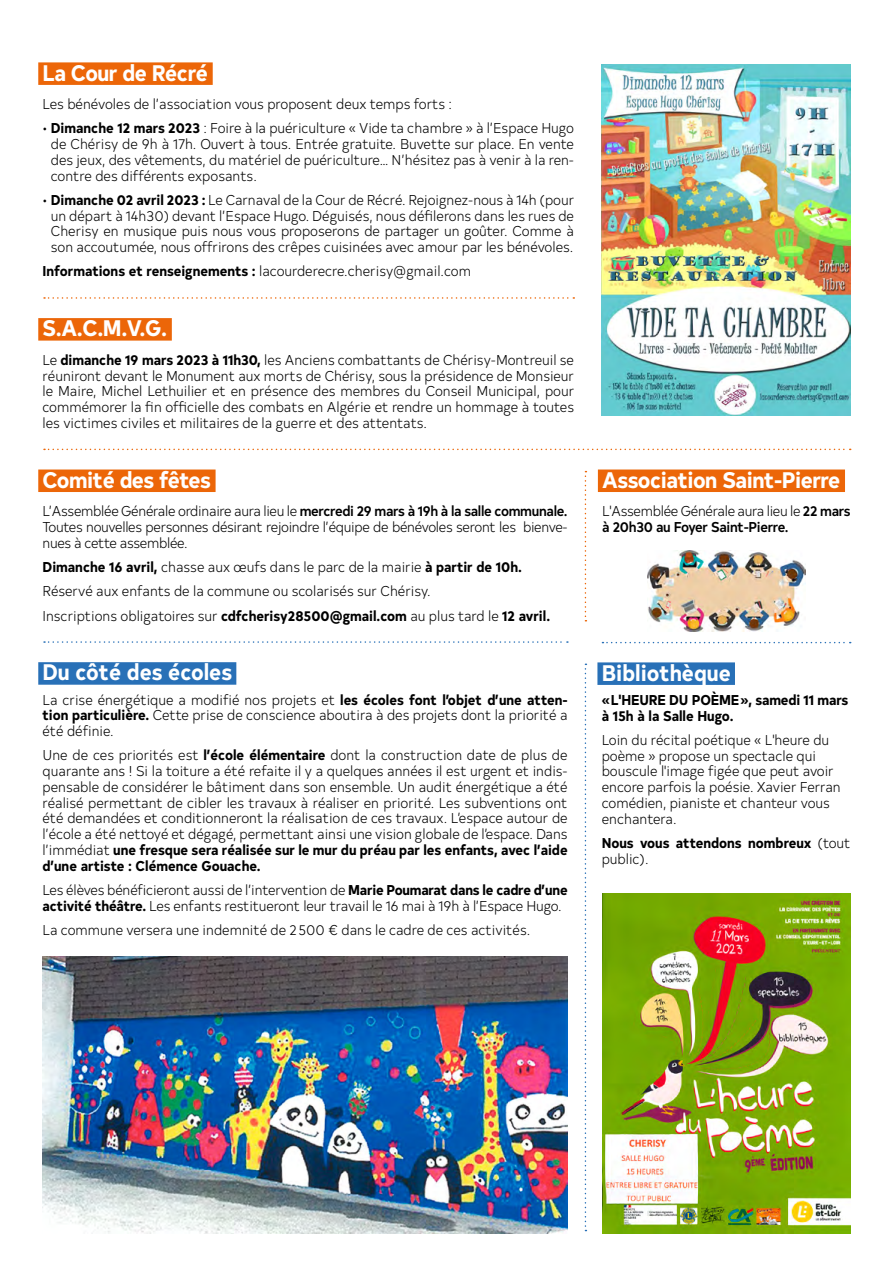
<style>
.page{position:relative;width:893px;height:1263px;background:#fff}
.page>*{position:absolute;margin:0;border:0;box-sizing:border-box;transform-origin:0 0}
.t1{font:700 22.5px "Typold Condensed";letter-spacing:-.02em;color:#fff}
.t2{font:700 22.5px "Typold Condensed";color:#fff}
.t3{font:300 14.25px/15.8px "Typold Condensed";color:#000;text-align:justify}
.t4{font:700 14.25px/15.8px "Typold Condensed";letter-spacing:-.005em;color:#000}
.t5{font:500 14.25px/15.8px "Typold Condensed";letter-spacing:-.02em;color:#000}
.s1{font-weight:700}
.s2{font-weight:500}
.s3{font-weight:300}
</style>
<div class="page">
<div style="left:38px;top:318px;width:134px;height:23px;background:#ec6608"></div>
<div style="left:38px;top:62px;width:175px;height:23px;background:#ec6608"></div>
<svg style="left:44px;top:297px;width:530px;height:2px"></svg>
<svg style="left:44px;top:449px;width:807px;height:1px"></svg>
<svg style="left:44px;top:641px;width:524px;height:2px"></svg>
<svg style="left:602px;top:642px;width:249px;height:1px"></svg>
<hr style="left:0;top:0;width:1px;height:943px;background:#f6f8fc">
<div style="left:598px;top:469px;width:247px;height:23px;background:#ec6608"></div>
<div style="left:38px;top:469px;width:178px;height:23px;background:#ec6608"></div>
<svg style="left:585px;top:471px;width:1px;height:150px"></svg>
<svg style="left:585px;top:663px;width:1px;height:568px"></svg>
<img style="left:602px;top:64px;width:248px;height:352px">
<img style="left:602px;top:893px;width:248px;height:340px">
<div style="left:597px;top:662px;width:138px;height:23px;background:#2870b7"></div>
<div style="left:38px;top:662px;width:198px;height:23px;background:#2870b7"></div>
<img style="left:43px;top:956px;width:525px;height:277px">
<img style="left:647px;top:551px;width:158px;height:80px">
<h1 class="t1" style="left:43px;top:54px;width:167px">La Cour de Récré</h1>
<p class="t3" style="left:43px;top:95px;width:411px">Les bénévoles de l’association vous proposent deux temps forts :</p>
<p class="t3" style="left:51px;top:119px;width:525px;text-indent:-8px">• <span class="s1">Dimanche 12 mars 2023</span> : Foire à la puériculture « Vide ta chambre » à l’Espace Hugo de Chérisy de 9h à 17h. Ouvert à tous. Entrée gratuite. Buvette sur place. En vente des jeux, des vêtements, du matériel de puériculture… N’hésitez pas à venir à la ren&shy;contre des différents exposants.</p>
<p class="t3" style="left:43px;top:191px;width:533px;text-align:center">• <span class="s1">Dimanche 02 avril 2023 :</span> Le Carnaval de la Cour de Récré. Rejoignez-nous à 14h (pour un départ à 14h30) devant l’Espace Hugo. Déguisés, nous défilerons dans les rues de Cherisy en musique puis nous vous proposerons de partager un goûter. Comme à son accoutumée, nous offrirons des crêpes cuisinées avec amour par les bénévoles.</p>
<p class="t3" style="left:43px;top:262px;width:430px"><span class="s1">Informations et renseignements :</span> lacourderecre.cherisy@gmail.com</p>
<h1 class="t1" style="left:43px;top:310px;width:126px">S.A.C.M.V.G.</h1>
<p class="t3" style="left:43px;top:351px;width:533px">Le <span class="s1">dimanche 19 mars 2023 à 11h30,</span> les Anciens combattants de Chérisy-Montreuil se réuniront devant le Monument aux morts de Chérisy, sous la présidence de Monsieur le Maire, Michel Lethuilier et en présence des membres du Conseil Municipal, pour commémorer la fin officielle des combats en Algérie et rendre un hommage à toutes les victimes civiles et militaires de la guerre et des attentats.</p>
<h1 class="t1" style="left:43px;top:461px;width:170px">Comité des fêtes</h1>
<p class="t3" style="left:43px;top:502px;width:527px">L’Assemblée Générale ordinaire aura lieu le <span class="s2">mercredi 29 mars à 19h à la salle communale.<br></span>Toutes nouvelles personnes désirant rejoindre l’équipe de bénévoles seront les bienve&shy;nues à cette assemblée.</p>
<p class="t3" style="left:43px;top:554px;width:509px;line-height:24.3px;text-align:left"><span class="s1">Dimanche 16 avril,</span> chasse aux œufs dans le parc de la mairie <span class="s1">à partir de 10h.<br></span>Réservé aux enfants de la commune ou scolarisés sur Chérisy.<br>Inscriptions obligatoires sur <span class="s1">cdfcherisy28500@gmail.com</span> au plus tard le <span class="s1">12 avril.</span></p>
<h1 class="t2" style="left:43px;top:654px;width:191px">Du côté des écoles</h1>
<p class="t3" style="left:43px;top:691px;width:527px">La crise énergétique a modifié nos projets et <span class="s1">les écoles font l’objet d’une atten&shy;tion particulière.</span> Cette prise de conscience aboutira à des projets dont la priorité a été définie.</p>
<p class="t3" style="left:43px;top:746px;width:527px">Une de ces priorités est <span class="s1">l’école élémentaire</span> dont la construction date de plus de quarante ans ! Si la toiture a été refaite il y a quelques années il est urgent et indis&shy;pensable de considérer le bâtiment dans son ensemble. Un audit énergétique a été réalisé permettant de cibler les travaux à réaliser en priorité. Les subventions ont été demandées et conditionneront la réalisation de ces travaux. L’espace autour de l’école a été nettoyé et dégagé, permettant ainsi une vision globale de l’espace. Dans l’immédiat <span class="s1">une fresque sera réalisée sur le mur du préau par les enfants, avec l’aide d’une artiste : Clémence Gouache.</span></p>
<p class="t3" style="left:43px;top:881px;width:527px">Les élèves bénéficieront aussi de l’intervention de <span class="s1">Marie Poumarat dans le cadre d’une activité théâtre.</span> Les enfants restitueront leur travail le 16 mai à 19h à l’Espace Hugo.</p>
<p class="t3" style="left:43px;top:921px;width:489px">La commune versera une indemnité de 2 500 € dans le cadre de ces activités.</p>
<h1 class="t1" style="left:602px;top:461px;width:240px">Association Saint-Pierre</h1>
<p class="t5" style="left:602px;top:502px;width:250px"><span class="s3">L'Assemblée Générale aura lieu le</span> 22 mars à 20h30 au Foyer Saint-Pierre.</p>
<h1 class="t2" style="left:602px;top:654px;width:131px">Bibliothèque</h1>
<p class="t4" style="left:602px;top:690px;width:248px">« L'HEURE DU POÈME », samedi 11 mars à 15h à la Salle Hugo.</p>
<p class="t3" style="left:602px;top:731px;width:240px;text-align:left">Loin du récital poétique « L'heure du poème » propose un spectacle qui bouscule l'image figée que peut avoir encore parfois la poésie. Xavier Ferran comédien, pianiste et chanteur vous enchantera.</p>
<p class="t4" style="left:602px;top:833px;width:250px">Nous vous attendons nombreux <span class="s3">(tout public).</span></p>
</div>
